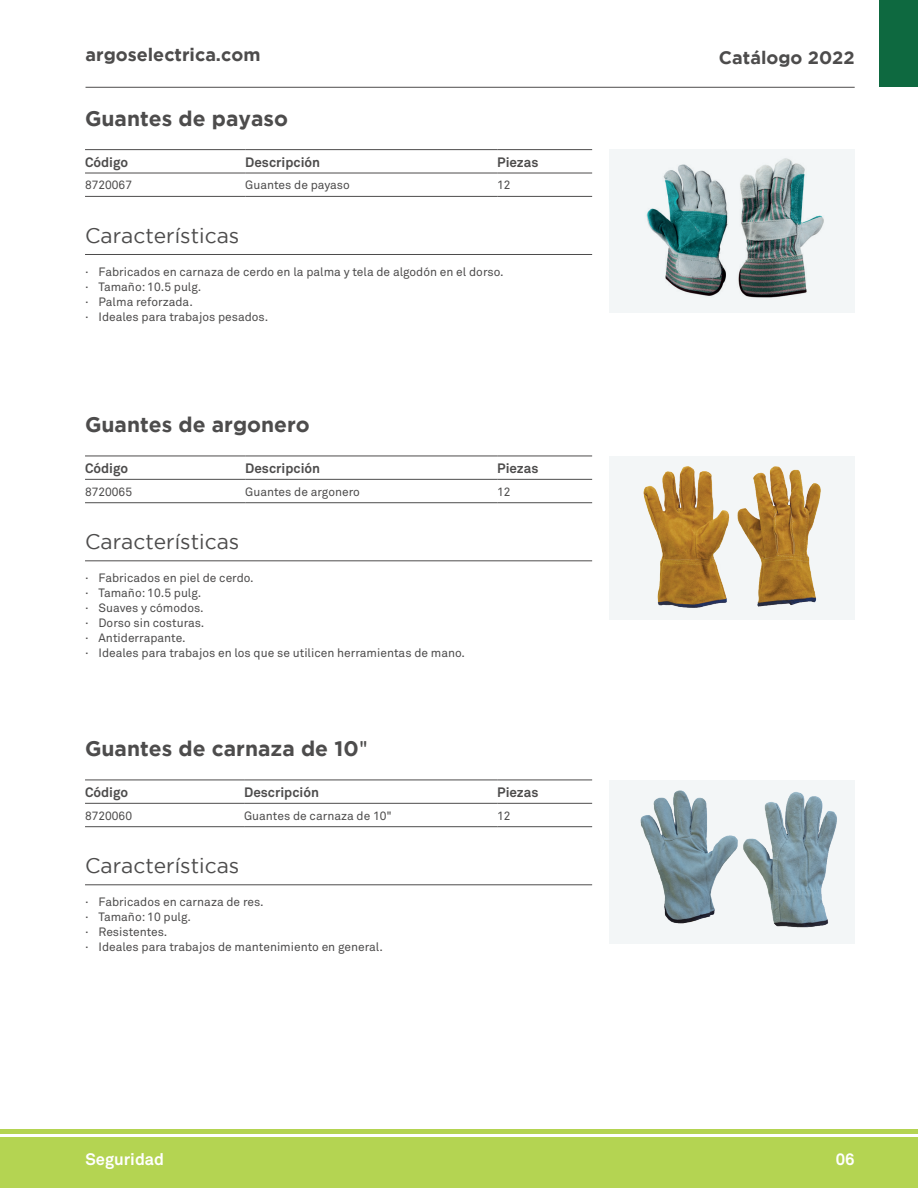
<style>
.page{position:relative;width:918px;height:1188px;background:#fff}
.page>*{position:absolute;margin:0;border:0;box-sizing:border-box;transform-origin:0 0}
.t1{font:700 21px "Gotham";color:#4d4c4c}
.t2{font:21px "Gotham";color:#4d4c4c}
.t3{font:700 18px "Gotham";color:#4d4c4c}
.t4{font:700 16.5px "Akkurat Pro";color:#fff}
.t5{font:700 13.5px "Akkurat Pro";color:#4d4c4c}
.t6{font:12px/15px "Akkurat Pro";color:#4d4c4c}
.s1{font-family:"Akkurat Pro";font-weight:400}
</style>
<div class="page">
<hr style="left:86px;top:87px;width:769px;height:1px;background:#4d4c4c">
<div style="left:0;top:1137px;width:918px;height:51px;background:#b4d452"></div>
<hr style="left:0;top:1129px;width:918px;height:4px;background:#b4d452">
<div style="left:880px;top:0;width:38px;height:87px;background:#0e6940"></div>
<hr style="left:85px;top:149px;width:160px;height:1px;background:#4d4c4c">
<hr style="left:245px;top:149px;width:252px;height:1px;background:#4d4c4c">
<hr style="left:497px;top:149px;width:95px;height:1px;background:#4d4c4c">
<hr style="left:85px;top:173px;width:160px;height:1px;background:#4d4c4c">
<hr style="left:245px;top:173px;width:252px;height:1px;background:#4d4c4c">
<hr style="left:497px;top:173px;width:95px;height:1px;background:#4d4c4c">
<hr style="left:85px;top:196px;width:160px;height:1px;background:#4d4c4c">
<hr style="left:245px;top:196px;width:252px;height:1px;background:#4d4c4c">
<hr style="left:497px;top:196px;width:95px;height:1px;background:#4d4c4c">
<div style="left:609px;top:149px;width:245px;height:164px;background:#f3f6f7"></div>
<hr style="left:85px;top:254px;width:507px;height:1px;background:#4d4c4c">
<img style="left:646px;top:164px;width:78px;height:132px">
<img style="left:724px;top:158px;width:100px;height:140px">
<hr style="left:85px;top:780px;width:159px;height:1px;background:#4d4c4c">
<hr style="left:244px;top:780px;width:253px;height:1px;background:#4d4c4c">
<hr style="left:497px;top:780px;width:95px;height:1px;background:#4d4c4c">
<hr style="left:85px;top:803px;width:159px;height:1px;background:#4d4c4c">
<hr style="left:244px;top:803px;width:253px;height:1px;background:#4d4c4c">
<hr style="left:497px;top:803px;width:95px;height:1px;background:#4d4c4c">
<hr style="left:85px;top:826px;width:159px;height:1px;background:#4d4c4c">
<hr style="left:244px;top:826px;width:253px;height:1px;background:#4d4c4c">
<hr style="left:497px;top:826px;width:95px;height:1px;background:#4d4c4c">
<div style="left:609px;top:780px;width:245px;height:163px;background:#f3f6f7"></div>
<hr style="left:85px;top:884px;width:507px;height:1px;background:#4d4c4c">
<hr style="left:85px;top:456px;width:160px;height:1px;background:#4d4c4c">
<hr style="left:245px;top:456px;width:252px;height:1px;background:#4d4c4c">
<hr style="left:497px;top:456px;width:95px;height:1px;background:#4d4c4c">
<hr style="left:85px;top:479px;width:160px;height:1px;background:#4d4c4c">
<hr style="left:245px;top:479px;width:252px;height:1px;background:#4d4c4c">
<hr style="left:497px;top:479px;width:95px;height:1px;background:#4d4c4c">
<hr style="left:85px;top:502px;width:160px;height:1px;background:#4d4c4c">
<hr style="left:245px;top:502px;width:252px;height:1px;background:#4d4c4c">
<hr style="left:497px;top:502px;width:95px;height:1px;background:#4d4c4c">
<div style="left:609px;top:456px;width:245px;height:163px;background:#f3f6f7"></div>
<hr style="left:85px;top:560px;width:507px;height:1px;background:#4d4c4c">
<img style="left:643px;top:466px;width:178px;height:142px">
<img style="left:743px;top:792px;width:94px;height:136px">
<img style="left:640px;top:790px;width:98px;height:134px">
<h2 class="t3" style="left:86px;top:44px;width:176px">argoselectrica.com</h2>
<h2 class="t3" style="left:719px;top:47px;width:137px">Catálogo 2022</h2>
<h1 class="t1" style="left:85px;top:106px;width:204px">Guantes de payaso</h1>
<p class="t5" style="left:85px;top:153px;width:45px">Código</p>
<p class="t5" style="left:245px;top:153px;width:76px">Descripción</p>
<p class="t5" style="left:497px;top:153px;width:43px">Piezas</p>
<p class="t6" style="left:85px;top:178px;width:49px">8720067</p>
<p class="t6" style="left:245px;top:178px;width:106px">Guantes de payaso</p>
<p class="t6" style="left:497px;top:178px;width:15px">12</p>
<h1 class="t2" style="left:85px;top:224px;width:156px">Características</h1>
<p class="t6" style="left:85px;top:264px;width:420px">· Fabricados en carnaza de cerdo en la palma y tela de algodón en el dorso. · Tamaño: 10.5 pulg.<br>· Palma reforzada.<br>· Ideales para trabajos pesados.</p>
<h1 class="t1" style="left:85px;top:413px;width:226px">Guantes de argonero</h1>
<p class="t5" style="left:85px;top:460px;width:45px">Código</p>
<p class="t5" style="left:245px;top:460px;width:76px">Descripción</p>
<p class="t5" style="left:497px;top:460px;width:43px">Piezas</p>
<p class="t6" style="left:85px;top:484px;width:49px">8720065</p>
<p class="t6" style="left:245px;top:484px;width:116px">Guantes de argonero</p>
<p class="t6" style="left:497px;top:484px;width:15px">12</p>
<h1 class="t2" style="left:85px;top:530px;width:156px">Características</h1>
<p class="t6" style="left:85px;top:571px;width:382px">· Fabricados en piel de cerdo.<br>· Tamaño: 10.5 pulg.<br>· Suaves y cómodos.<br>· Dorso sin costuras.<br>· Antiderrapante.<br>· Ideales para trabajos en los que se utilicen herramientas de mano.</p>
<h1 class="t1" style="left:85px;top:737px;width:284px">Guantes de carnaza de 10<span class="s1">"</span></h1>
<p class="t5" style="left:85px;top:784px;width:45px">Código</p>
<p class="t5" style="left:244px;top:784px;width:76px">Descripción</p>
<p class="t5" style="left:497px;top:784px;width:43px">Piezas</p>
<p class="t6" style="left:85px;top:808px;width:49px">8720060</p>
<p class="t6" style="left:244px;top:808px;width:149px">Guantes de carnaza de 10"</p>
<p class="t6" style="left:497px;top:808px;width:15px">12</p>
<h1 class="t2" style="left:85px;top:854px;width:156px">Características</h1>
<p class="t6" style="left:85px;top:895px;width:300px">· Fabricados en carnaza de res.<br>· Tamaño: 10 pulg.<br>· Resistentes.<br>· Ideales para trabajos de mantenimiento en general.</p>
<h3 class="t4" style="left:86px;top:1149px;width:80px">Seguridad</h3>
<h3 class="t4" style="left:836px;top:1149px;width:20px">06</h3>
</div>
